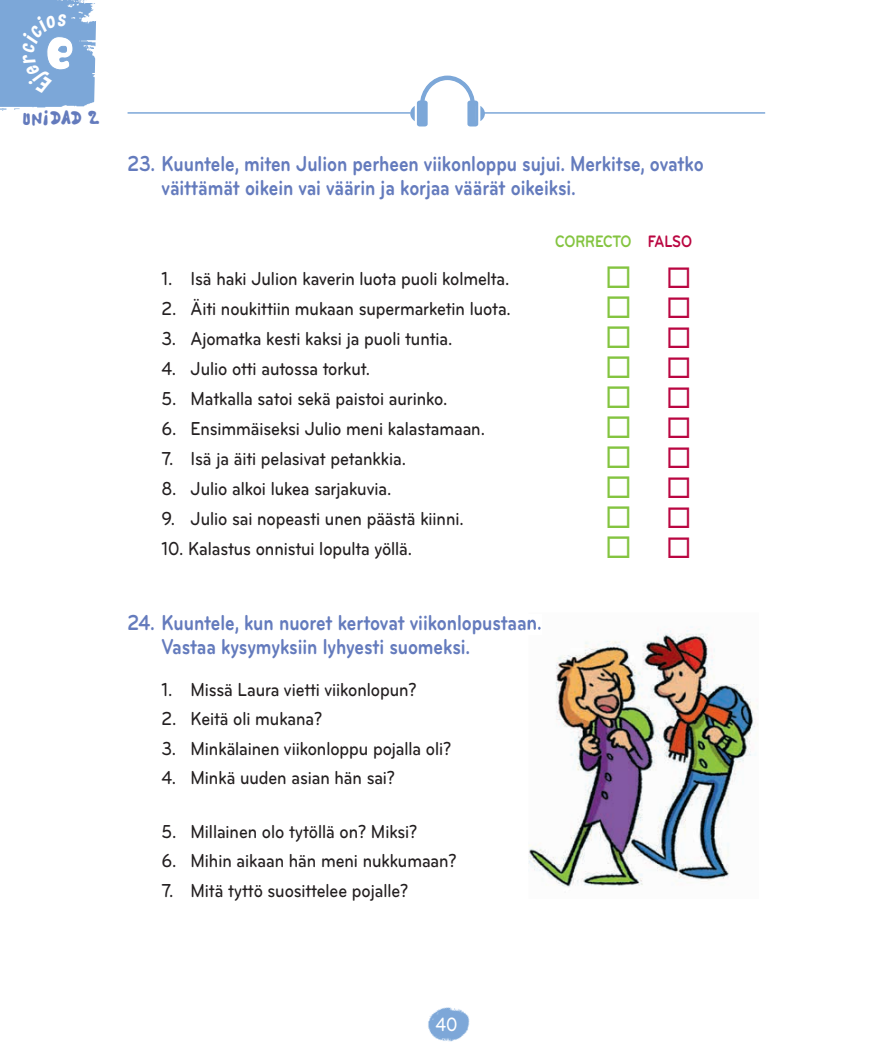
<style>
.page{position:relative;width:893px;height:1063px;background:#fff}
.page>*{position:absolute;margin:0;border:0;box-sizing:border-box;transform-origin:0 0}
.t1{font:700 22.35px/24px "Bryant Pro";letter-spacing:-.005em;color:#647bbd;scale:.83 1}
.t2{font:500 19.95px "Bryant Pro";color:#fff;scale:.83 1}
.t3{font:500 19.5px "Bryant Pro";letter-spacing:-.005em;color:#231f20;scale:.86 1}
.t4{font:700 17.25px "Bryant Pro";letter-spacing:-.01em;color:#84c440;scale:.83 1}
.t5{font:12.15px "Bo B";color:#647bbd}
.s1{font-size:18px}
.s2{font-size:11.55px}
.s3{font-size:19.5px}
.s4{color:#ba0641}
</style>
<div class="page">
<img style="left:0;top:0;width:96px;height:111px">
<img style="left:428px;top:1007px;width:42px;height:35px">
<svg style="left:410px;top:75px;width:75px;height:51px"></svg>
<div style="left:469px;top:105px;width:7px;height:17px;background:#7ca7d8;border-radius:2px"></div>
<hr style="left:128px;top:112px;width:283px;height:2px;background:#7ca7d8">
<hr style="left:482px;top:112px;width:283px;height:2px;background:#7ca7d8">
<img style="left:528px;top:626px;width:230px;height:261px">
<img style="left:528px;top:619px;width:13px;height:15px">
<svg style="left:22px;top:14px;width:52px;height:81px;background:#8db2dd"></svg>
<p class="t5" style="left:22px;top:110px;width:80px">UN<span class="s1">i</span>D<span class="s2">A</span>D <span class="s3">2</span></p>
<p class="t1" style="left:162px;top:151px;width:655px;text-indent:-34px">23. Kuuntele, miten Julion perheen viikonloppu sujui. Merkitse, ovatko väittämät oikein vai väärin ja korjaa väärät oikeiksi.</p>
<p class="t4" style="left:555px;top:230px;width:167px">CORRECTO <span class="s4">FALSO</span></p>
<p class="t3" style="left:162px;top:267px;width:406px">1. Isä haki Julion kaverin luota puoli kolmelta.</p>
<p class="t3" style="left:162px;top:297px;width:408px">2. Äiti noukittiin mukaan supermarketin luota.</p>
<p class="t3" style="left:162px;top:327px;width:340px">3. Ajomatka kesti kaksi ja puoli tuntia.</p>
<p class="t3" style="left:162px;top:357px;width:244px">4. Julio otti autossa torkut.</p>
<p class="t3" style="left:162px;top:387px;width:334px">5. Matkalla satoi sekä paistoi aurinko.</p>
<p class="t3" style="left:162px;top:417px;width:378px">6. Ensimmäiseksi Julio meni kalastamaan.</p>
<p class="t3" style="left:162px;top:447px;width:286px">7. Isä ja äiti pelasivat petankkia.</p>
<p class="t3" style="left:162px;top:477px;width:269px">8. Julio alkoi lukea sarjakuvia.</p>
<p class="t3" style="left:162px;top:507px;width:353px">9. Julio sai nopeasti unen päästä kiinni.</p>
<p class="t3" style="left:162px;top:537px;width:293px">10. Kalastus onnistui lopulta yöllä.</p>
<p class="t1" style="left:162px;top:610px;width:459px;text-indent:-34px">24. Kuuntele, kun nuoret kertovat viikonlopustaan.<br>Vastaa kysymyksiin lyhyesti suomeksi.</p>
<p class="t3" style="left:162px;top:677px;width:298px">1. Missä Laura vietti viikonlopun?</p>
<p class="t3" style="left:162px;top:707px;width:188px">2. Keitä oli mukana?</p>
<p class="t3" style="left:162px;top:737px;width:338px">3. Minkälainen viikonloppu pojalla oli?</p>
<p class="t3" style="left:162px;top:766px;width:273px">4. Minkä uuden asian hän sai?</p>
<p class="t3" style="left:162px;top:820px;width:299px">5. Millainen olo tytöllä on? Miksi?</p>
<p class="t3" style="left:162px;top:849px;width:345px">6. Mihin aikaan hän meni nukkumaan?</p>
<p class="t3" style="left:162px;top:879px;width:288px">7. Mitä tyttö suosittelee pojalle?</p>
<p class="t2" style="left:436px;top:1013px;width:28px">40</p>
</div>
